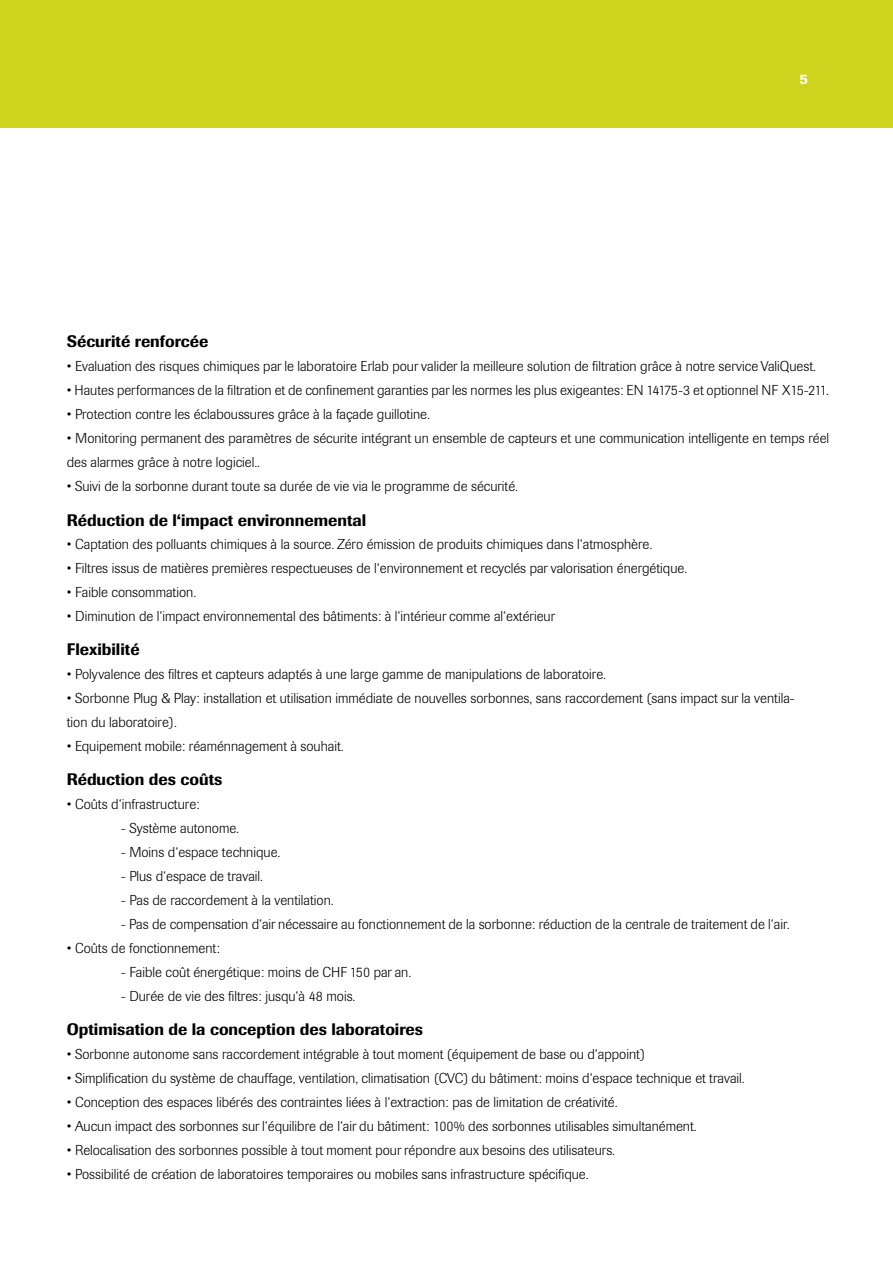
<style>
.page{position:relative;width:893px;height:1263px;background:#fff}
.page>*{position:absolute;margin:0;border:0;box-sizing:border-box;transform-origin:0 0}
.t1{font:500 16.5px "Imago BQ";color:#000}
.t2{font:300 14.25px/23.9px "Imago BQ";color:#000}
.t3{font:500 14.25px "Imago BQ";color:#fff}
</style>
<div class="page">
<div style="left:0;top:0;width:893px;height:128px;background:#ced41e"></div>
<p class="t3" style="left:800px;top:70px;width:10px">5</p>
<p class="t1" style="left:67px;top:332px;width:143px">Sécurité renforcée</p>
<p class="t2" style="left:67px;top:355px;width:751px">• Evaluation des risques chimiques par le laboratoire Erlab pour valider la meilleure solution de filtration grâce à notre service ValiQuest.</p>
<p class="t2" style="left:67px;top:379px;width:764px">• Hautes performances de la filtration et de confinement garanties par les normes les plus exigeantes: EN 14175-3 et optionnel NF X15-211.</p>
<p class="t2" style="left:67px;top:403px;width:365px">• Protection contre les éclaboussures grâce à la façade guillotine.</p>
<p class="t2" style="left:67px;top:427px;width:764px">• Monitoring permanent des paramètres de sécurite intégrant un ensemble de capteurs et une communication intelligente en temps réel des alarmes grâce à notre logiciel..</p>
<p class="t2" style="left:67px;top:474px;width:453px">• Suivi de la sorbonne durant toute sa durée de vie via le programme de sécurité.</p>
<p class="t1" style="left:67px;top:510px;width:301px">Réduction de l‘impact environnemental</p>
<p class="t2" style="left:67px;top:533px;width:587px">• Captation des polluants chimiques à la source. Zéro émission de produits chimiques dans l‘atmosphère.</p>
<p class="t2" style="left:67px;top:557px;width:622px">• Filtres issus de matières premières respectueuses de l‘environnement et recyclés par valorisation énergétique.</p>
<p class="t2" style="left:67px;top:581px;width:131px">• Faible consommation.</p>
<p class="t2" style="left:67px;top:604px;width:490px">• Diminution de l‘impact environnemental des bâtiments: à l‘intérieur comme al‘extérieur</p>
<p class="t1" style="left:67px;top:639px;width:74px">Flexibilité</p>
<p class="t2" style="left:67px;top:662px;width:541px">• Polyvalence des filtres et capteurs adaptés à une large gamme de manipulations de laboratoire.</p>
<p class="t2" style="left:67px;top:686px;width:730px">• Sorbonne Plug &amp; Play: installation et utilisation immédiate de nouvelles sorbonnes, sans raccordement (sans impact sur la ventila&shy;tion du laboratoire).</p>
<p class="t2" style="left:67px;top:734px;width:279px">• Equipement mobile: réaménnagement à souhait.</p>
<p class="t1" style="left:67px;top:769px;width:157px">Réduction des coûts</p>
<p class="t2" style="left:67px;top:793px;width:135px">• Coûts d‘infrastructure:</p>
<p class="t2" style="left:121px;top:816px;width:120px">- Système autonome.</p>
<p class="t2" style="left:121px;top:840px;width:161px">- Moins d‘espace technique.</p>
<p class="t2" style="left:121px;top:864px;width:144px">- Plus d‘espace de travail.</p>
<p class="t2" style="left:121px;top:888px;width:215px">- Pas de raccordement à la ventilation.</p>
<p class="t2" style="left:121px;top:912px;width:670px">- Pas de compensation d‘air nécessaire au fonctionnement de la sorbonne: réduction de la centrale de traitement de l‘air.</p>
<p class="t2" style="left:67px;top:936px;width:155px">• Coûts de fonctionnement:</p>
<p class="t2" style="left:121px;top:960px;width:292px">- Faible coût énergétique: moins de CHF 150 par an.</p>
<p class="t2" style="left:121px;top:984px;width:236px">- Durée de vie des filtres: jusqu‘à 48 mois.</p>
<p class="t1" style="left:67px;top:1020px;width:358px">Optimisation de la conception des laboratoires</p>
<p class="t2" style="left:67px;top:1043px;width:580px">• Sorbonne autonome sans raccordement intégrable à tout moment (équipement de base ou d‘appoint)</p>
<p class="t2" style="left:67px;top:1067px;width:680px">• Simplification du système de chauffage, ventilation, climatisation (CVC) du bâtiment: moins d‘espace technique et travail.</p>
<p class="t2" style="left:67px;top:1090px;width:552px">• Conception des espaces libérés des contraintes liées à l‘extraction: pas de limitation de créativité.</p>
<p class="t2" style="left:67px;top:1114px;width:632px">• Aucun impact des sorbonnes sur l‘équilibre de l‘air du bâtiment: 100% des sorbonnes utilisables simultanément.</p>
<p class="t2" style="left:67px;top:1138px;width:550px">• Relocalisation des sorbonnes possible à tout moment pour répondre aux besoins des utilisateurs.</p>
<p class="t2" style="left:67px;top:1162px;width:523px">• Possibilité de création de laboratoires temporaires ou mobiles sans infrastructure spécifique.</p>
</div>
